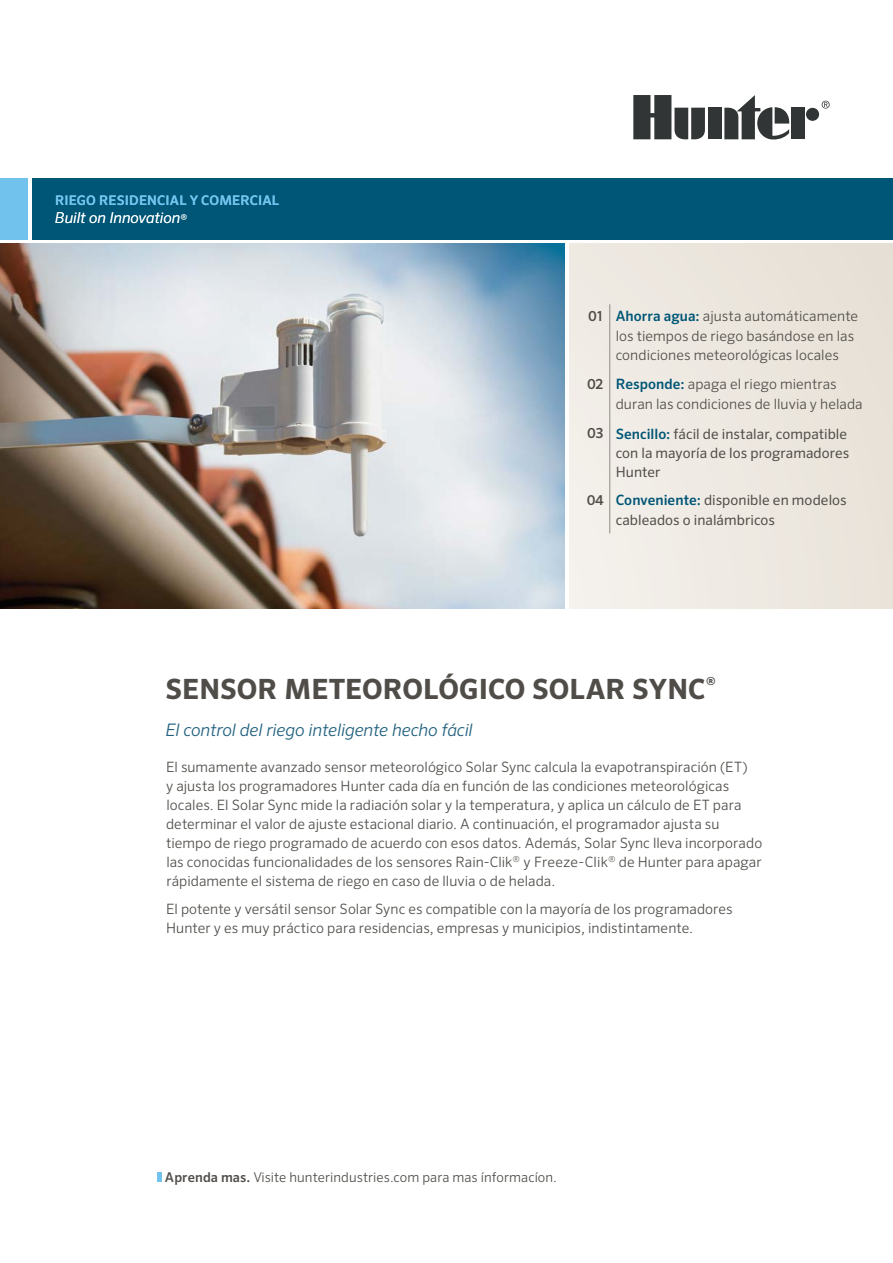
<style>
.page{position:relative;width:893px;height:1263px;background:#fff}
.page>*{position:absolute;margin:0;border:0;box-sizing:border-box;transform-origin:0 0}
.t1{font:700 27.9px "Sero Pro";letter-spacing:.005em;color:#504d49}
.t2{font:italic 300 17.25px "Sero Pro";letter-spacing:-.01em;color:#20607e}
.t3{font:italic 300 15px "Sero Pro";color:#fff}
.t4{font:300 14.25px/19px "Sero Pro";letter-spacing:.005em;color:#504d49}
.t5{font:14.25px/19px "Sero Pro";letter-spacing:.005em;color:#504d49}
.t6{font:300 13.5px "Sero Pro";letter-spacing:.005em;color:#504d49}
.t7{font:500 13.2px "Sero Pro";letter-spacing:.015em;color:#71c3ed}
.t8{font:700 11.1px "Sero Pro";color:#504d49}
.s1{font-style:normal;font-size:12px}
.s2{font-weight:500;font-size:13.8px}
.s3{font-weight:500;color:#005676}
.s4{font-weight:500;font-size:13.65px}
.s5{font-weight:500}
</style>
<div class="page">
<div style="left:569px;top:244px;width:324px;height:364px;background:#ede7e0"></div>
<svg style="left:822px;top:101px;width:8px;height:8px"></svg>
<div style="left:708px;top:108px;width:13px;height:31px;background:#323535"></div>
<div style="left:806px;top:108px;width:13px;height:13px;background:#323535;border-radius:50%"></div>
<div style="left:791px;top:108px;width:14px;height:31px;background:#323535"></div>
<svg style="left:724px;top:95px;width:66px;height:45px"></svg>
<svg style="left:633px;top:95px;width:72px;height:45px"></svg>
<div style="left:32px;top:178px;width:861px;height:61px;background:#005676"></div>
<div style="left:0;top:178px;width:28px;height:61px;background:#71c3ed"></div>
<hr style="left:158px;top:1172px;width:4px;height:10px;background:#71c3ed">
<hr style="left:609px;top:304px;width:1px;height:68px;background:#908a86">
<hr style="left:609px;top:372px;width:1px;height:50px;background:#908a86">
<hr style="left:609px;top:422px;width:1px;height:66px;background:#908a86">
<hr style="left:609px;top:488px;width:1px;height:45px;background:#908a86">
<img style="left:0;top:244px;width:564px;height:364px">
<p class="t7" style="left:55px;top:192px;width:226px">RIEGO RESIDENCIAL Y COMERCIAL</p>
<p class="t3" style="left:55px;top:208px;width:134px">Built on Innovation<span class="s1">®</span></p>
<p class="t4" style="left:616px;top:307px;width:244px;text-indent:-28px"><span class="s2">01</span> <span class="s3">Ahorra agua:</span> ajusta automáticamente los tiempos de riego basándose en las condiciones meteorológicas locales</p>
<p class="t4" style="left:616px;top:375px;width:248px;text-indent:-29px"><span class="s2">02</span> <span class="s3">Responde:</span> apaga el riego mientras duran las condiciones de lluvia y helada</p>
<p class="t5" style="left:616px;top:424px;width:235px;text-indent:-29px"><span class="s2">03</span> <span class="s3">Sencillo:</span> fácil de instalar, compatible con la mayoría de los programadores<br>Hunter</p>
<p class="t5" style="left:616px;top:491px;width:232px;text-indent:-29px"><span class="s4">04</span> <span class="s3">Conveniente:</span> disponible en modelos cableados o inalámbricos</p>
<h1 class="t1" style="left:166px;top:672px;width:541px">SENSOR METEOROLÓGICO SOLAR SYNC</h1>
<p class="t8" style="left:706px;top:674px;width:11px">®</p>
<p class="t2" style="left:166px;top:720px;width:309px">El control del riego inteligente hecho fácil</p>
<p class="t4" style="left:166px;top:757px;width:598px">El sumamente avanzado sensor meteorológico Solar Sync calcula la evapotranspiración (ET)<br>y ajusta los programadores Hunter cada día en función de las condiciones meteorológicas locales. El Solar Sync mide la radiación solar y la temperatura, y aplica un cálculo de ET para determinar el valor de ajuste estacional diario. A continuación, el programador ajusta su tiempo de riego programado de acuerdo con esos datos. Además, Solar Sync lleva incorporado las conocidas funcionalidades de los sensores Rain-Clik<sup>®</sup> y Freeze-Clik<sup>®</sup> de Hunter para apagar rápidamente el sistema de riego en caso de lluvia o de helada.</p>
<p class="t4" style="left:166px;top:899px;width:568px">El potente y versátil sensor Solar Sync es compatible con la mayoría de los programadores<br>Hunter y es muy práctico para residencias, empresas y municipios, indistintamente.</p>
<p class="t6" style="left:165px;top:1169px;width:394px"><span class="s5">Aprenda mas.</span> Visite hunterindustries.com para mas ínformacíon.</p>
</div>
